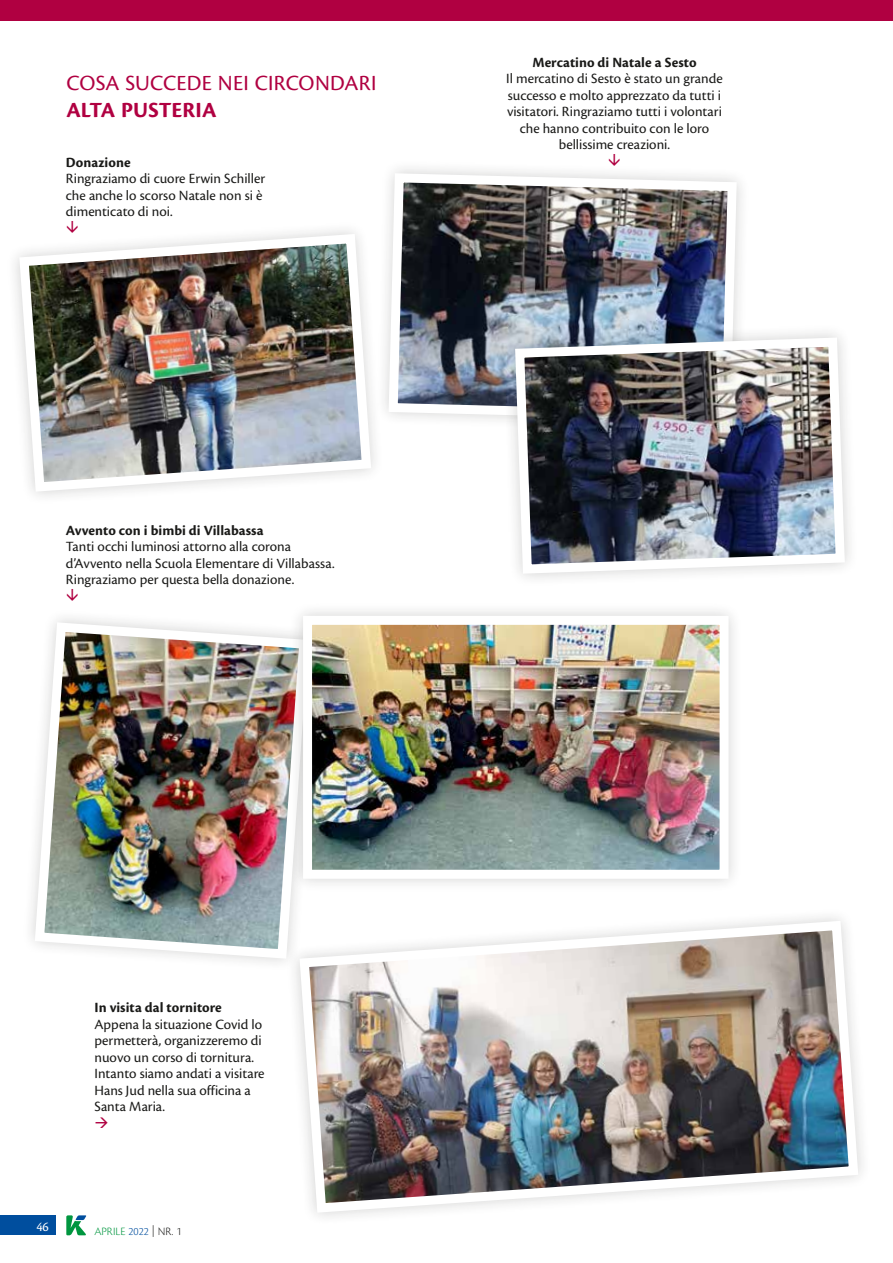
<style>
.page{position:relative;width:893px;height:1263px;background:#fff}
.page>*{position:absolute;margin:0;border:0;box-sizing:border-box;transform-origin:0 0}
.t1{font:22.5px "Cronos Pro";letter-spacing:.01em;color:#b00041}
.t2{font:700 22.5px "Cronos Pro";letter-spacing:.005em;color:#b00041}
.t3{font:14.7px/16.5px "Cronos Pro";color:#1a1a18}
.t4{font:700 14.7px "Cronos Pro";letter-spacing:.005em;color:#1a1a18}
.t5{font:13.5px "Cronos Pro";color:#fff}
.t6{font:300 11.7px "Cronos Pro";color:#00963f}
.s1{color:#004e9e}
.s2{color:#1a1a18}
</style>
<div class="page">
<img style="left:31px;top:618px;width:264px;height:344px">
<div style="left:0;top:0;width:893px;height:21px;background:#b00041"></div>
<img style="left:15px;top:230px;width:360px;height:266px">
<img style="left:384px;top:169px;width:357px;height:251px">
<div style="left:501px;top:324px;width:358px;height:263px;background:#1a1a18;opacity:.2"></div>
<img style="left:510px;top:333px;width:339px;height:245px">
<div style="left:289px;top:601px;width:454px;height:292px;background:#1a1a18;opacity:.2"></div>
<img style="left:313px;top:626px;width:406px;height:243px">
<div style="left:303px;top:616px;width:426px;height:263px;border:9px solid #fff"></div>
<div style="left:286px;top:907px;width:586px;height:319px;background:#fff"></div>
<img style="left:295px;top:917px;width:567px;height:300px">
<div style="left:0;top:1215px;width:55px;height:20px;background:#004e9e"></div>
<svg style="left:66px;top:1215px;width:20px;height:20px"></svg>
<svg style="left:67px;top:230px;width:11px;height:3px"></svg>
<h1 class="t1" style="left:66px;top:70px;width:312px">COSA SUCCEDE NEI CIRCONDARI</h1>
<h1 class="t2" style="left:66px;top:97px;width:151px">ALTA PUSTERIA</h1>
<p class="t4" style="left:66px;top:154px;width:66px">Donazione</p>
<p class="t3" style="left:66px;top:170px;width:201px">Ringraziamo di cuore Erwin Schiller che anche lo scorso Natale non si è dimenticato di noi.</p>
<p class="t4" style="left:66px;top:522px;width:199px">Avvento con i bimbi di Villabassa</p>
<p class="t3" style="left:66px;top:538px;width:270px">Tanti occhi luminosi attorno alla corona d’Avvento nella Scuola Elementare di Villabassa.<br>Ringraziamo per questa bella donazione.</p>
<p class="t4" style="left:532px;top:54px;width:166px">Mercatino di Natale a Sesto</p>
<p class="t3" style="left:506px;top:70px;width:218px;text-align:center">Il mercatino di Sesto è stato un grande successo e molto apprezzato da tutti i visitatori. Ringraziamo tutti i volontari che hanno contribuito con le loro bellissime creazioni.</p>
<p class="t4" style="left:94px;top:999px;width:129px">In visita dal tornitore</p>
<p class="t3" style="left:94px;top:1016px;width:172px">Appena la situazione Covid lo permetterà, organizzeremo di nuovo un corso di tornitura.<br>Intanto siamo andati a visitare<br>Hans Jud nella sua officina a<br>Santa Maria.</p>
<p class="t5" style="left:37px;top:1219px;width:14px">46</p>
<p class="t6" style="left:94px;top:1224px;width:89px">APRILE <span class="s1">2022</span> <span class="s2">| NR. 1</span></p>
</div>
